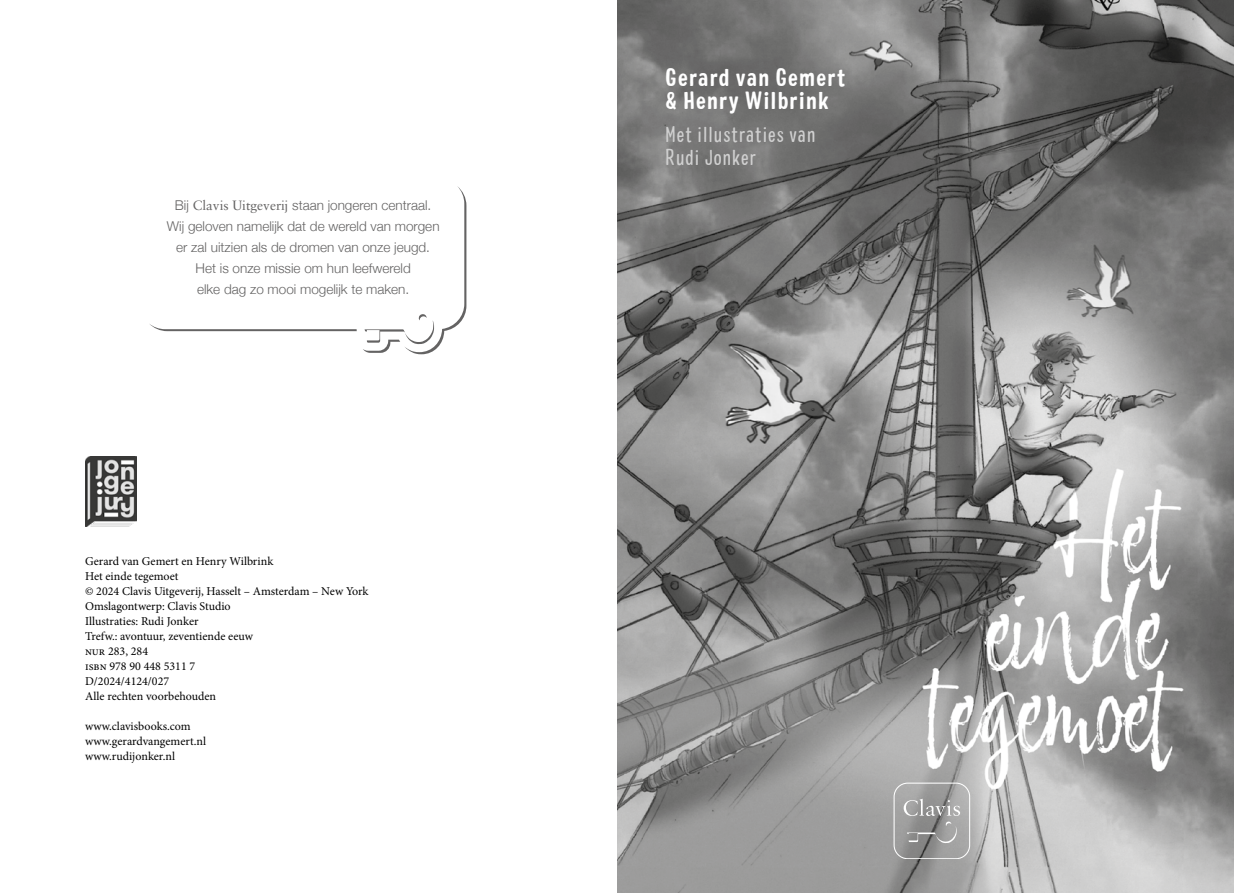
<style>
.page{position:relative;width:1234px;height:893px;background:#fff}
.page>*{position:absolute;margin:0;border:0;box-sizing:border-box;transform-origin:0 0}
.t1{font:24.3px/23px "Colby Cd Bld";letter-spacing:.05em;color:#fff}
.t2{font:condensed 21.6px/23px "Colby";letter-spacing:.05em;color:#d0d0d0}
.t3{font:300 13.5px/21px "Helvetica Neue";color:#646363;text-align:center}
.t4{font:12px/15px "Minion Pro";color:#000}
.s1{font-family:"Sabon LT Pro";font-weight:400}
</style>
<div class="page">
<img style="left:617px;top:0;width:616px;height:893px">
<img style="left:85px;top:457px;width:51px;height:70px">
<div style="left:893px;top:783px;width:76px;height:76px;border:1px solid #fff;border-radius:14px"></div>
<svg style="left:903px;top:799px;width:56px;height:44px;background:#9f9f9f"></svg>
<svg style="left:150px;top:186px;width:316px;height:168px"></svg>
<svg style="left:364px;top:314px;width:70px;height:30px"></svg>
<p class="t3" style="left:167px;top:194px;width:274px">Bij <span class="s1">Clavis Uitgeverij</span> staan jongeren centraal.<br>Wij geloven namelijk dat de wereld van morgen er zal uitzien als de dromen van onze jeugd.<br>Het is onze missie om hun leefwereld<br>elke dag zo mooi mogelijk te maken.</p>
<p class="t4" style="left:85px;top:554px;width:285px">Gerard van Gemert en Henry Wilbrink<br>Het einde tegemoet<br>© 2024 Clavis Uitgeverij, Hasselt – Amsterdam – New York<br>Omslagontwerp: Clavis Studio<br>Illustraties: Rudi Jonker<br>Trefw.: avontuur, zeventiende eeuw<br>nur 283, 284<br>isbn 978 90 448 5311 7<br>D/2024/4124/027<br>Alle rechten voorbehouden</p>
<p class="t4" style="left:85px;top:719px;width:122px">www.clavisbooks.com www.gerardvangemert.nl www.rudijonker.nl</p>
<h1 class="t1" style="left:665px;top:67px;width:181px">Gerard van Gemert &amp; Henry Wilbrink</h1>
<h2 class="t2" style="left:665px;top:123px;width:151px">Met illustraties van<br>Rudi Jonker</h2>
</div>
